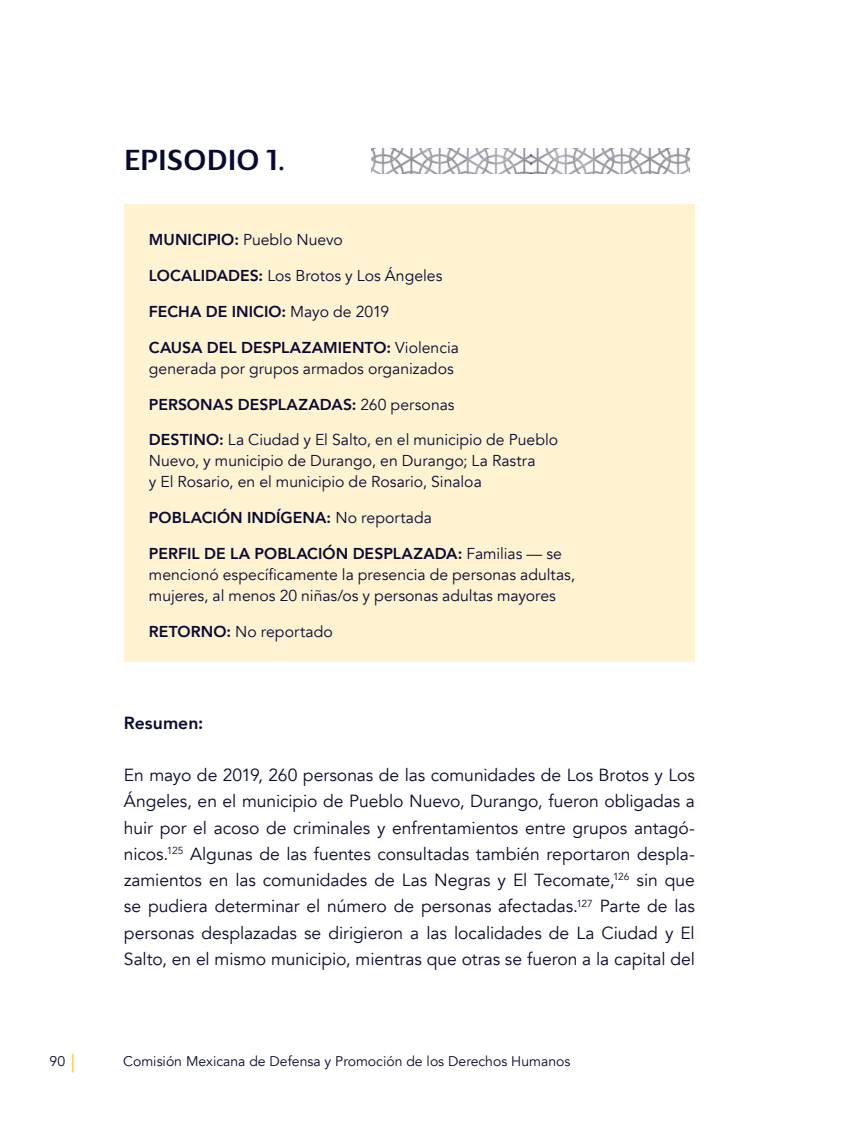
<style>
.page{position:relative;width:844px;height:1141px;background:#fff}
.page>*{position:absolute;margin:0;border:0;box-sizing:border-box;transform-origin:0 0}
.t1{font:500 28px "Nula";letter-spacing:-.005em;color:#090a31}
.t2{font:17.5px/26.2px "Avenir";letter-spacing:-.005em;color:#090a31;text-align:justify}
.t3{font:800 17.5px "Avenir";letter-spacing:.005em;color:#090a31}
.t4{font:15.75px/21px "Avenir";color:#090a31}
.t5{font:800 15.75px "Avenir";letter-spacing:.005em;color:#090a31}
.t6{font:14px "Avenir";color:#090a31}
.s1{font-weight:800}
.s2{font-weight:400}
.s3{font-size:24.5px;color:#fecd4d}
</style>
<div class="page">
<div style="left:124px;top:205px;width:570px;height:457px;background:#fff3d2"></div>
<img style="left:371px;top:149px;width:318px;height:24px">
<h1 class="t1" style="left:124px;top:143px;width:162px">EPISODIO 1.</h1>
<p class="t4" style="left:149px;top:229px;width:195px"><span class="s1">MUNICIPIO:</span> Pueblo Nuevo</p>
<p class="t4" style="left:149px;top:265px;width:295px"><span class="s1">LOCALIDADES:</span> Los Brotos y Los Ángeles</p>
<p class="t5" style="left:149px;top:299px;width:242px">FECHA DE INICIO: <span class="s2">Mayo de 2019</span></p>
<p class="t4" style="left:149px;top:337px;width:311px"><span class="s1">CAUSA DEL DESPLAZAMIENTO:</span> Violencia generada por grupos armados organizados</p>
<p class="t5" style="left:149px;top:392px;width:307px">PERSONAS DESPLAZADAS: <span class="s2">260 personas</span></p>
<p class="t4" style="left:149px;top:430px;width:410px"><span class="s1">DESTINO:</span> La Ciudad y El Salto, en el municipio de Pueblo<br>Nuevo, y municipio de Durango, en Durango; La Rastra<br>y El Rosario, en el municipio de Rosario, Sinaloa</p>
<p class="t5" style="left:149px;top:506px;width:284px">POBLACIÓN INDÍGENA: <span class="s2">No reportada</span></p>
<p class="t4" style="left:149px;top:544px;width:427px"><span class="s1">PERFIL DE LA POBLACIÓN DESPLAZADA:</span> Familias — se mencionó específicamente la presencia de personas adultas, mujeres, al menos 20 niñas/os y personas adultas mayores</p>
<p class="t4" style="left:149px;top:621px;width:185px"><span class="s1">RETORNO:</span> No reportado</p>
<p class="t3" style="left:124px;top:709px;width:81px">Resumen:</p>
<p class="t2" style="left:124px;top:762px;width:572px">En mayo de 2019, 260 personas de las comunidades de Los Brotos y Los Ángeles, en el municipio de Pueblo Nuevo, Durango, fueron obligadas a huir por el acoso de criminales y enfrentamientos entre grupos antagó&shy;nicos.<sup>125</sup> Algunas de las fuentes consultadas también reportaron despla&shy;zamientos en las comunidades de Las Negras y El Tecomate,<sup>126</sup> sin que se pudiera determinar el número de personas afectadas.<sup>127</sup> Parte de las personas desplazadas se dirigieron a las localidades de La Ciudad y El Salto, en el mismo municipio, mientras que otras se fueron a la capital del</p>
<p class="t6" style="left:50px;top:1053px;width:27px">90 <span class="s3">|</span></p>
<p class="t6" style="left:123px;top:1053px;width:448px">Comisión Mexicana de Defensa y Promoción de los Derechos Humanos</p>
</div>
